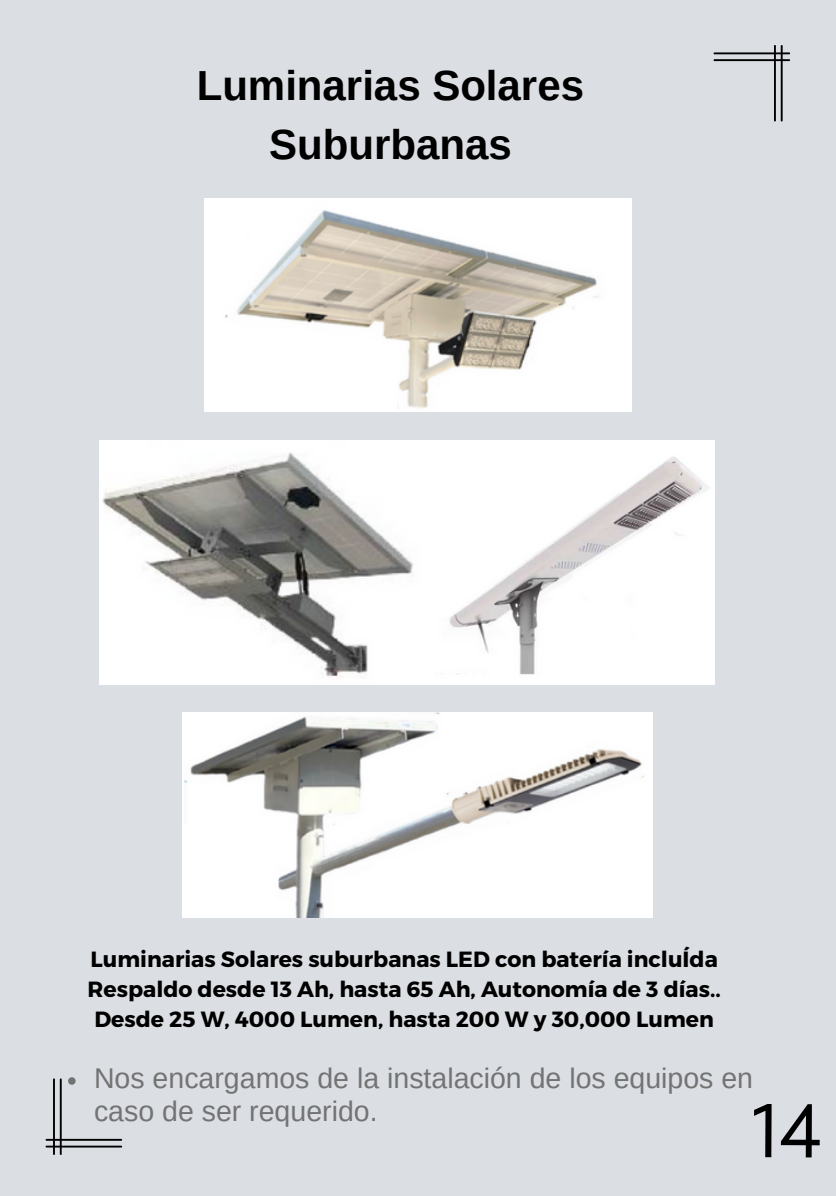
<style>
.page{position:relative;width:836px;height:1196px;background:#fff}
.page>*{position:absolute;margin:0;border:0;box-sizing:border-box;transform-origin:0 0}
.t1{font:76px "TT Fors";color:#000}
.t2{font:700 42px/58.4px "Arimo";color:#000;text-align:center}
.t3{font:28.4px/33px "Arimo";color:#737373}
.t4{font:700 22px/30px "Montserrat";color:#000;text-align:center}
</style>
<div class="page">
<div style="left:0;top:0;width:836px;height:1195px;background:#dbdfe4"></div>
<svg style="left:713px;top:45px;width:77px;height:76px"></svg>
<img style="left:205px;top:199px;width:426px;height:213px">
<img style="left:100px;top:440px;width:614px;height:244px">
<img style="left:183px;top:713px;width:469px;height:204px">
<svg style="left:46px;top:1077px;width:76px;height:78px"></svg>
<h1 class="t2" style="left:197px;top:57px;width:389px">Luminarias Solares<br>Suburbanas</h1>
<p class="t4" style="left:88px;top:943px;width:634px">Luminarias Solares suburbanas LED con batería incluÍda<br>Respaldo desde 13 Ah, hasta 65 Ah, Autonomía de 3 días..<br>Desde 25 W, 4000 Lumen, hasta 200 W y 30,000 Lumen</p>
<p class="t3" style="left:94px;top:1061px;width:660px">Nos encargamos de la instalación de los equipos en caso de ser requerido.</p>
<p class="t1" style="left:752px;top:1077px;width:71px">14</p>
</div>
